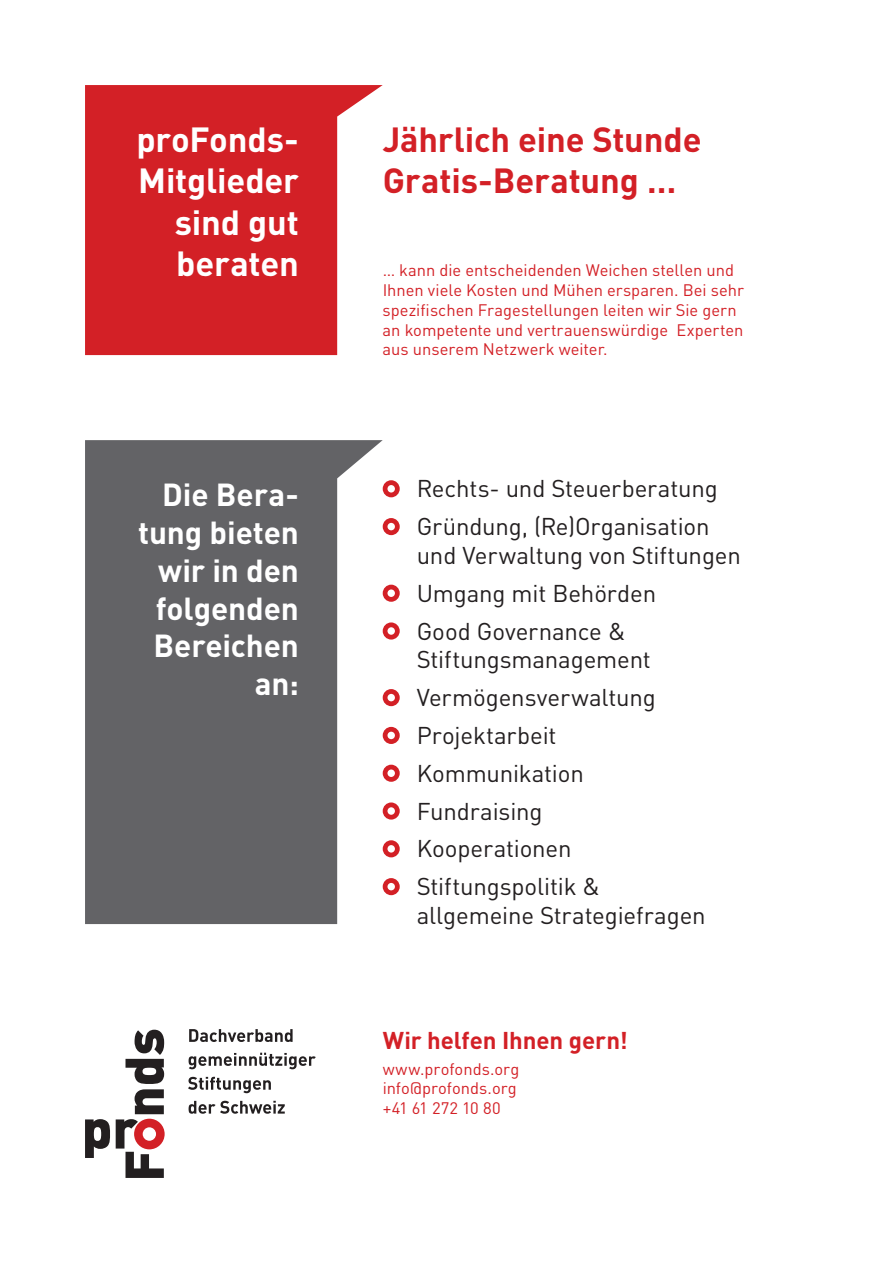
<style>
.page{position:relative;width:893px;height:1263px;background:#fff}
.page>*{position:absolute;margin:0;border:0;box-sizing:border-box;transform-origin:0 0}
.t1{font:700 34.5px/41.4px "DIN";letter-spacing:-.005em;color:#d32026}
.t2{font:700 34.5px/41.4px "DIN";letter-spacing:-.005em;color:#fff;text-align:right}
.t3{font:700 31.5px/37.8px "DIN";letter-spacing:-.005em;color:#fff;text-align:right}
.t4{font:24px/37.8px "DIN";letter-spacing:-.005em;color:#231f20}
.t5{font:700 24px "DIN";letter-spacing:-.005em;color:#d32026}
.t6{font:16.5px/19.8px "DIN";color:#d32026}
</style>
<div class="page">
<svg style="left:85px;top:440px;width:298px;height:484px;background:#7a7a7c"></svg>
<svg style="left:85px;top:1119px;width:25px;height:39px"></svg>
<svg style="left:116px;top:1030px;width:49px;height:148px"></svg>
<svg style="left:189px;top:1029px;width:104px;height:13px"></svg>
<svg style="left:189px;top:1053px;width:127px;height:16px"></svg>
<svg style="left:188px;top:1077px;width:83px;height:16px"></svg>
<svg style="left:189px;top:1101px;width:96px;height:13px"></svg>
<svg style="left:383px;top:480px;width:17px;height:17px"></svg>
<svg style="left:383px;top:518px;width:17px;height:17px"></svg>
<svg style="left:383px;top:585px;width:17px;height:17px"></svg>
<svg style="left:383px;top:622px;width:17px;height:17px"></svg>
<svg style="left:383px;top:689px;width:17px;height:17px"></svg>
<svg style="left:383px;top:727px;width:17px;height:17px"></svg>
<svg style="left:383px;top:765px;width:17px;height:17px"></svg>
<svg style="left:383px;top:802px;width:17px;height:17px"></svg>
<svg style="left:383px;top:840px;width:17px;height:17px"></svg>
<svg style="left:383px;top:878px;width:17px;height:17px"></svg>
<svg style="left:85px;top:85px;width:298px;height:270px;background:#d94045"></svg>
<h1 class="t2" style="left:136px;top:117px;width:164px">proFonds-<br>Mitglieder sind gut beraten</h1>
<h1 class="t1" style="left:383px;top:117px;width:320px">Jährlich eine Stunde<br>Gratis-Beratung …</h1>
<p class="t6" style="left:383px;top:260px;width:363px">… kann die entscheidenden Weichen stellen und Ihnen viele Kosten und Mühen ersparen. Bei sehr spezifischen Fragestellungen leiten wir Sie gern an kompetente und vertrauenswürdige Experten aus unserem Netzwerk weiter.</p>
<h2 class="t3" style="left:138px;top:474px;width:162px">Die Bera&shy;tung bieten wir in den folgenden<br>Bereichen an:</h2>
<p class="t4" style="left:417px;top:469px;width:303px">Rechts- und Steuerberatung<br>Gründung, (Re)Organisation</p>
<p class="t4" style="left:417px;top:536px;width:326px">und Verwaltung von Stiftungen<br>Umgang mit Behörden<br>Good Governance &amp;</p>
<p class="t4" style="left:417px;top:640px;width:241px">Stiftungsmanagement<br>Vermögensverwaltung<br>Projektarbeit<br>Kommunikation<br>Fundraising<br>Kooperationen<br>Stiftungspolitik &amp;</p>
<p class="t4" style="left:417px;top:896px;width:291px">allgemeine Strategiefragen</p>
<p class="t5" style="left:383px;top:1025px;width:247px">Wir helfen Ihnen gern!</p>
<p class="t6" style="left:383px;top:1058px;width:138px">www.profonds.org info@profonds.org +41 61 272 10 80</p>
</div>
